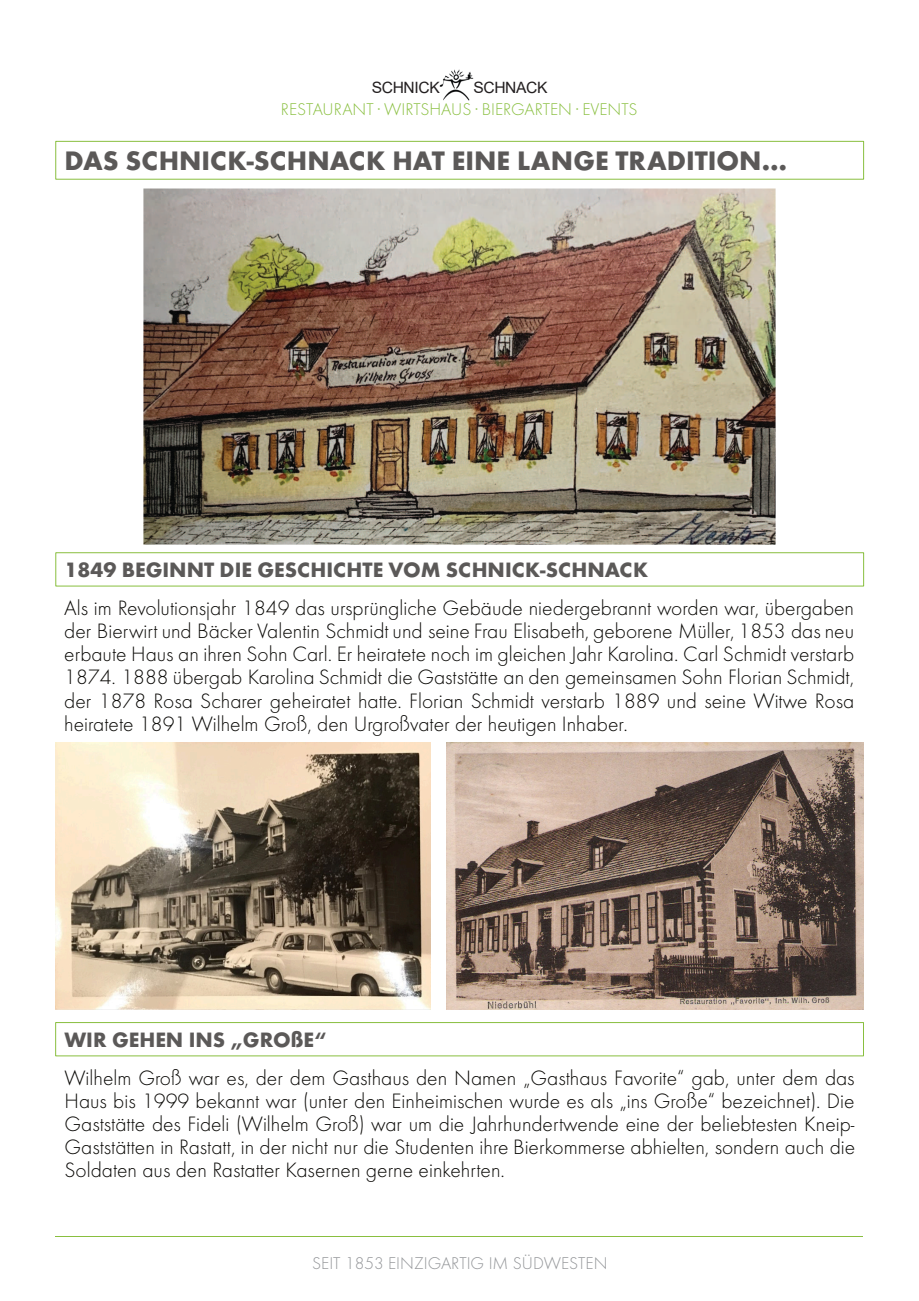
<style>
.page{position:relative;width:919px;height:1301px;background:#fff}
.page>*{position:absolute;margin:0;border:0;box-sizing:border-box;transform-origin:0 0}
.t1{font:700 27.75px "Futura EFCE";color:#5b5958}
.t2{font:300 21.6px/23.1px "Futura EFCE";color:#080704;text-align:justify}
.t3{font:700 21.6px "Futura EFCE";color:#5b5958}
.t4{font:300 17.7px "Futura EFCE";color:#939598}
.t5{font:300 17.55px "Futura EFCE";color:#89bf3f}
.t6{font:15.6px "Arial";letter-spacing:-.025em;color:#231f20}
</style>
<div class="page">
<img style="left:55px;top:69px;width:773px;height:1168px">
<img style="left:828px;top:140px;width:37px;height:1097px">
<img style="left:446px;top:742px;width:417px;height:267px">
<img style="left:56px;top:742px;width:374px;height:267px">
<div style="left:55px;top:1022px;width:808px;height:33px;border:1px solid #89bf3f"></div>
<img style="left:143px;top:188px;width:632px;height:356px">
<div style="left:56px;top:552px;width:807px;height:34px;border:1px solid #89bf3f"></div>
<hr style="left:55px;top:1235px;width:807px;height:1px;background:#89bf3f">
<div style="left:55px;top:141px;width:808px;height:38px;border:1px solid #89bf3f"></div>
<img style="left:439px;top:70px;width:34px;height:30px">
<p class="t6" style="left:372px;top:82px;width:69px">SCHNICK</p>
<p class="t6" style="left:473px;top:82px;width:75px">SCHNACK</p>
<p class="t5" style="left:281px;top:103px;width:358px">RESTAURANT · WIRTSHAUS · BIERGARTEN · EVENTS</p>
<p class="t1" style="left:64px;top:151px;width:723px">DAS SCHNICK-SCHNACK HAT EINE LANGE TRADITION…</p>
<p class="t3" style="left:64px;top:562px;width:585px">1849 BEGINNT DIE GESCHICHTE VOM SCHNICK-SCHNACK</p>
<p class="t2" style="left:64px;top:597px;width:791px">Als im Revolutionsjahr 1849 das ursprüngliche Gebäude niedergebrannt worden war, übergaben der Bierwirt und Bäcker Valentin Schmidt und seine Frau Elisabeth, geborene Müller, 1853 das neu erbaute Haus an ihren Sohn Carl. Er heiratete noch im gleichen Jahr Karolina. Carl Schmidt verstarb 1874. 1888 übergab Karolina Schmidt die Gaststätte an den gemeinsamen Sohn Florian Schmidt, der 1878 Rosa Scharer geheiratet hatte. Florian Schmidt verstarb 1889 und seine Witwe Rosa heiratete 1891 Wilhelm Groß, den Urgroßvater der heutigen Inhaber.</p>
<p class="t3" style="left:64px;top:1031px;width:263px">WIR GEHEN INS „GROßE“</p>
<p class="t2" style="left:65px;top:1067px;width:791px">Wilhelm Groß war es, der dem Gasthaus den Namen „Gasthaus Favorite“ gab, unter dem das Haus bis 1999 bekannt war (unter den Einheimischen wurde es als „ins Große“ bezeichnet). Die Gaststätte des Fideli (Wilhelm Groß) war um die Jahrhundertwende eine der beliebtesten Kneip-Gaststätten in Rastatt, in der nicht nur die Studenten ihre Bierkommerse abhielten, sondern auch die Soldaten aus den Rastatter Kasernen gerne einkehrten.</p>
<p class="t4" style="left:312px;top:1256px;width:297px">SEIT 1853 EINZIGARTIG IM SÜDWESTEN</p>
</div>
